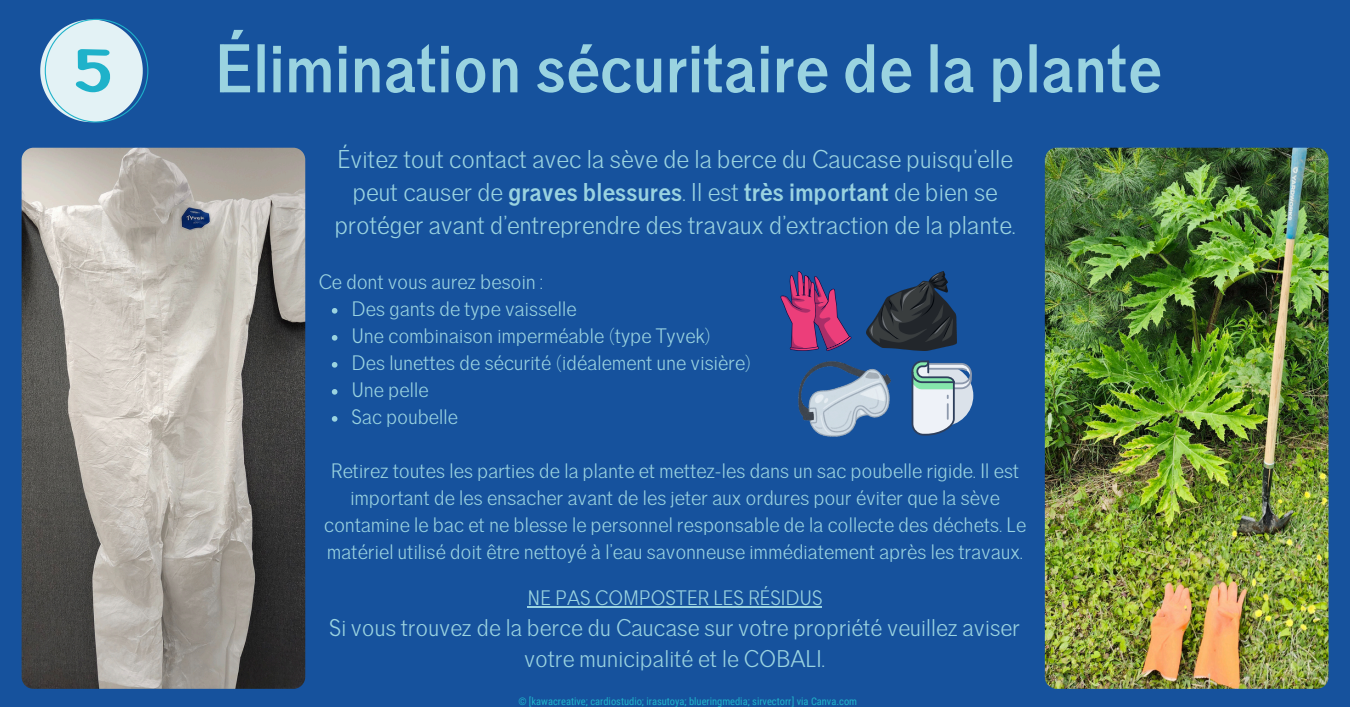
<style>
.page{position:relative;width:1350px;height:707px;background:#fff}
.page>*{position:absolute;margin:0;border:0;box-sizing:border-box;transform-origin:0 0}
.t1{font:700 64.05px "Treyton";color:#9ad3e0}
.t2{font:24px/32.7px "Treyton";color:#9ad3e0;text-align:center}
.t3{font:22.5px/31.5px "Treyton";color:#9ad3e0;text-align:center}
.t4{font:19.5px/27px "Treyton";color:#9ad3e0}
.t5{font:10.5px "Roboto Condensed";color:#1fb3c9}
.s1{font-weight:700}
</style>
<div class="page">
<div style="left:0;top:0;width:1350px;height:706px;background:#16529d"></div>
<svg style="left:40px;top:19px;width:108px;height:103px"></svg>
<svg style="left:332px;top:308px;width:5px;height:5px"></svg>
<svg style="left:332px;top:335px;width:5px;height:5px"></svg>
<svg style="left:332px;top:362px;width:5px;height:5px"></svg>
<svg style="left:332px;top:389px;width:5px;height:5px"></svg>
<svg style="left:332px;top:416px;width:5px;height:5px"></svg>
<hr style="left:528px;top:606px;width:294px;height:1px;background:#9ad3e0">
<img style="left:22px;top:148px;width:283px;height:540px;border-radius:12px">
<img style="left:1045px;top:148px;width:284px;height:540px;border-radius:12px">
<svg style="left:781px;top:271px;width:70px;height:80px"></svg>
<img style="left:799px;top:362px;width:91px;height:74px">
<svg style="left:912px;top:360px;width:60px;height:75px;background:#a7becc"></svg>
<img style="left:866px;top:271px;width:90px;height:80px">
<p class="t1" style="left:214px;top:30px;width:948px">Élimination sécuritaire de la plante</p>
<p class="t2" style="left:334px;top:144px;width:683px">Évitez tout contact avec la sève de la berce du Caucase puisqu’elle peut causer de <span class="s1">graves blessures</span>. Il est <span class="s1">très important</span> de bien se protéger avant d’entreprendre des travaux d’extraction de la plante.</p>
<p class="t4" style="left:351px;top:268px;width:401px;text-indent:-33px">Ce dont vous aurez besoin :<br>Des gants de type vaisselle<br>Une combinaison imperméable (type Tyvek)<br>Des lunettes de sécurité (idéalement une visière)<br>Une pelle<br>Sac poubelle</p>
<p class="t4" style="left:324px;top:457px;width:704px;text-align:center">Retirez toutes les parties de la plante et mettez-les dans un sac poubelle rigide. Il est important de les ensacher avant de les jeter aux ordures pour éviter que la sève contamine le bac et ne blesse le personnel responsable de la collecte des déchets. Le matériel utilisé doit être nettoyé à l’eau savonneuse immédiatement après les travaux.</p>
<p class="t4" style="left:528px;top:585px;width:296px">NE PAS COMPOSTER LES RÉSIDUS</p>
<p class="t3" style="left:329px;top:612px;width:692px">Si vous trouvez de la berce du Caucase sur votre propriété veuillez aviser votre municipalité et le COBALI.</p>
<p class="t5" style="left:518px;top:694px;width:340px">© [kawacreative; cardiostudio; irasutoya; blueringmedia; sirvectorr] via Canva.com</p>
</div>
